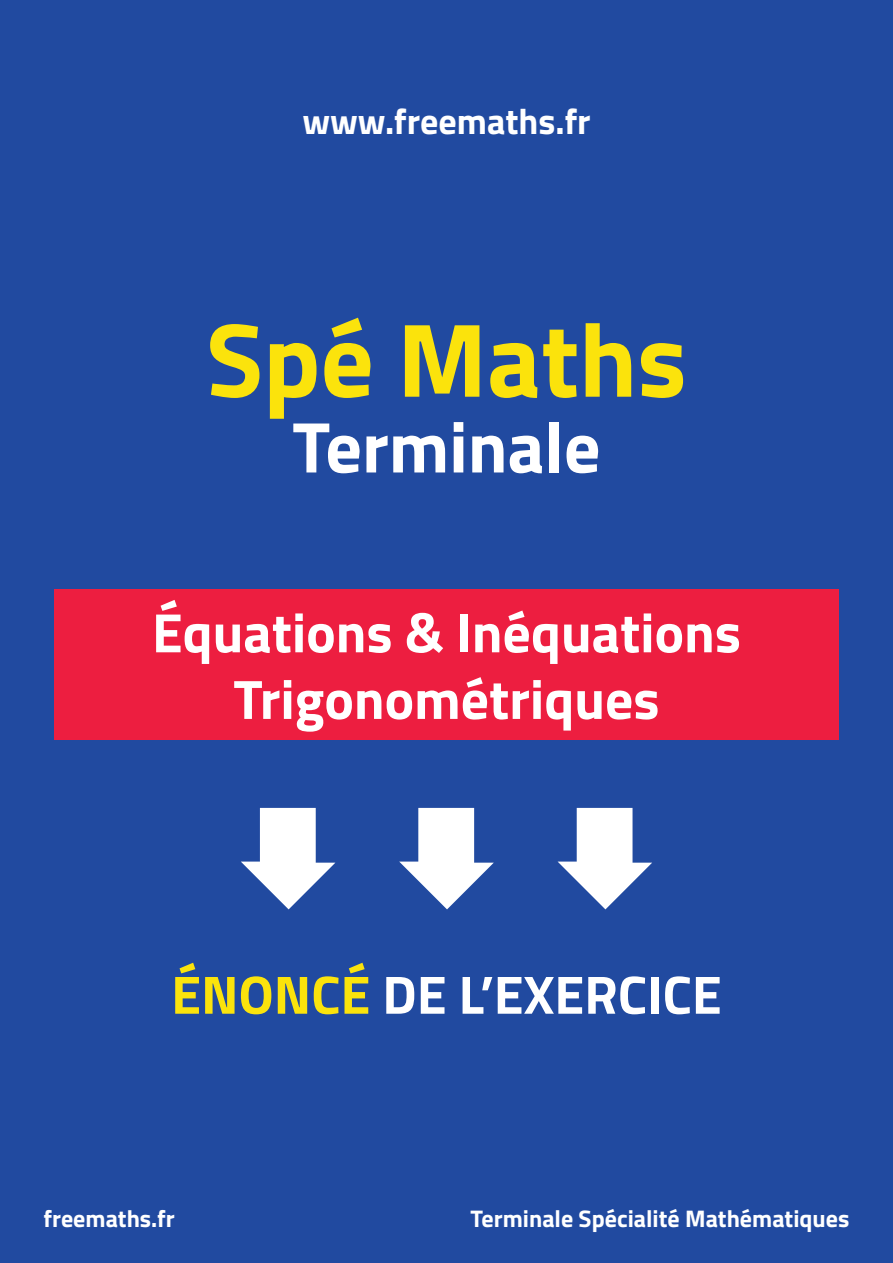
<style>
.page{position:relative;width:893px;height:1263px;background:#214aa0}
.page>*{position:absolute;margin:0;border:0;box-sizing:border-box;transform-origin:0 0}
.t1{font:700 105px "Titillium";color:#fbe30c}
.t2{font:700 72px "Titillium";color:#fff}
.t3{font:700 55.5px/66.6px "Titillium";color:#fff;text-align:center}
.t4{font:700 54px "Titillium";color:#fff}
.t5{font:700 36px "Titillium";color:#fff}
.t6{font:700 24px "Titillium";color:#fff}
.s1{color:#fbe30c}
</style>
<div class="page">
<div style="left:54px;top:589px;width:785px;height:151px;background:#ed1e40"></div>
<svg style="left:241px;top:808px;width:94px;height:101px"></svg>
<svg style="left:399px;top:808px;width:95px;height:101px"></svg>
<svg style="left:558px;top:808px;width:94px;height:101px"></svg>
<h3 class="t5" style="left:302px;top:94px;width:290px">www.freemaths.fr</h3>
<h1 class="t1" style="left:206px;top:280px;width:482px">Spé Maths</h1>
<h2 class="t2" style="left:292px;top:392px;width:310px">Terminale</h2>
<h3 class="t3" style="left:152px;top:597px;width:590px">Équations &amp; Inéquations<br>Trigonométriques</h3>
<h3 class="t4" style="left:171px;top:953px;width:552px"><span class="s1">ÉNONCÉ</span> DE L’EXERCICE</h3>
<p class="t6" style="left:44px;top:1200px;width:133px">freemaths.fr</p>
<p class="t6" style="left:471px;top:1200px;width:380px">Terminale Spécialité Mathématiques</p>
</div>
